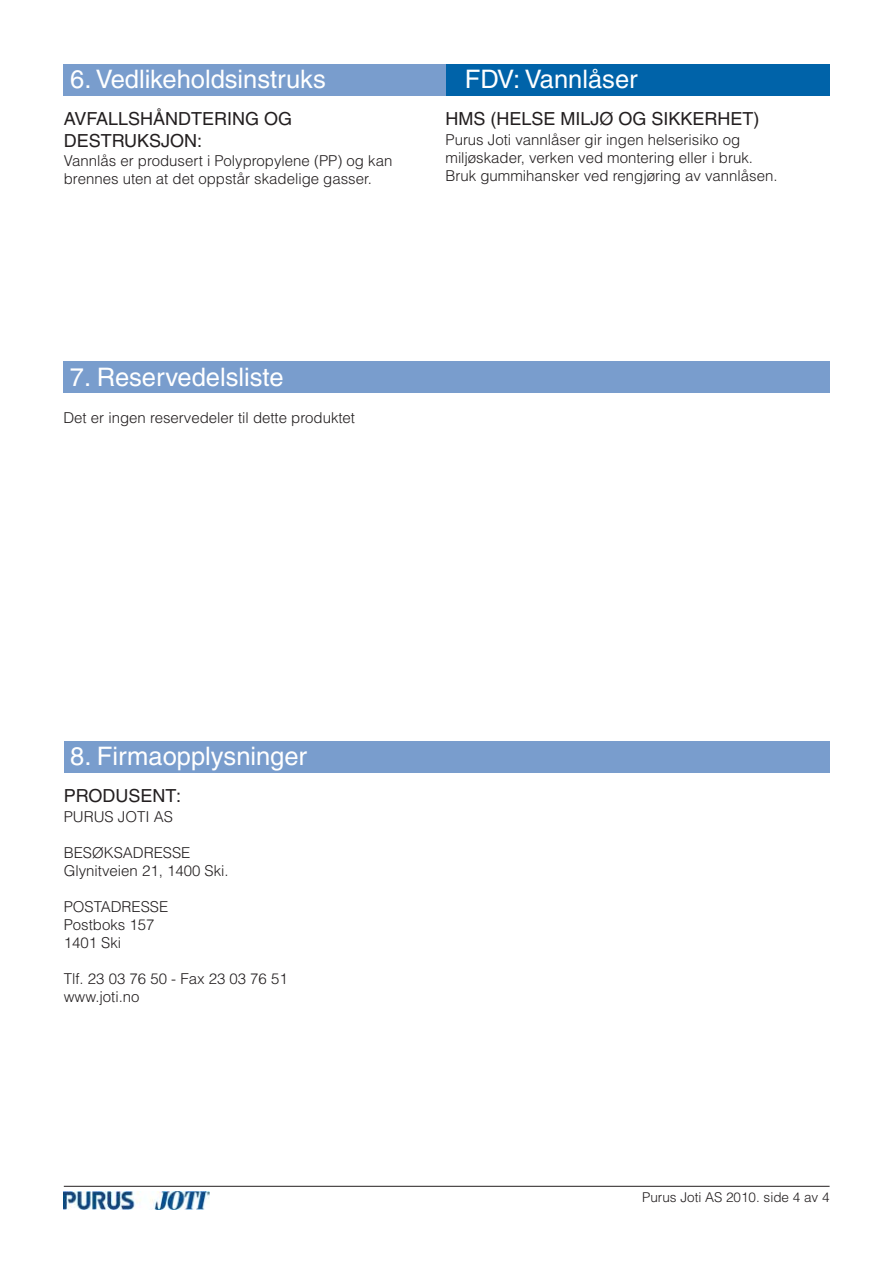
<style>
.page{position:relative;width:893px;height:1263px;background:#fff}
.page>*{position:absolute;margin:0;border:0;box-sizing:border-box;transform-origin:0 0}
.t1{font:25.5px "Helvetica";color:#fff}
.t2{font:18px/21.6px "Helvetica";color:#231f20}
.t3{font:300 15px/18px "Helvetica";color:#231f20}
.t4{font:300 13.5px "Helvetica";color:#231f20}
</style>
<div class="page">
<hr style="left:64px;top:1186px;width:765px;height:1px;background:#231f20">
<img style="left:64px;top:1191px;width:146px;height:18px">
<div style="left:64px;top:741px;width:765px;height:32px;background:#799dcd"></div>
<div style="left:64px;top:64px;width:383px;height:32px;background:#799dcd"></div>
<div style="left:447px;top:64px;width:382px;height:32px;background:#0063a9"></div>
<div style="left:63px;top:362px;width:766px;height:31px;background:#799dcd"></div>
<h1 class="t1" style="left:70px;top:69px;width:257px">6. Vedlikeholdsinstruks</h1>
<h1 class="t1" style="left:465px;top:69px;width:174px">FDV: Vannlåser</h1>
<p class="t2" style="left:64px;top:110px;width:230px">AVFALLSHÅNDTERING OG<br>DESTRUKSJON:</p>
<p class="t3" style="left:64px;top:154px;width:330px">Vannlås er produsert i Polypropylene (PP) og kan brennes uten at det oppstår skadelige gasser.</p>
<p class="t2" style="left:445px;top:110px;width:315px">HMS (HELSE MILJØ OG SIKKERHET)</p>
<p class="t3" style="left:445px;top:132px;width:333px">Purus Joti vannlåser gir ingen helserisiko og miljøskader, verken ved montering eller i bruk.<br>Bruk gummihansker ved rengjøring av vannlåsen.</p>
<h1 class="t1" style="left:70px;top:367px;width:215px">7. Reservedelsliste</h1>
<p class="t3" style="left:63px;top:410px;width:293px">Det er ingen reservedeler til dette produktet</p>
<h1 class="t1" style="left:70px;top:747px;width:238px">8. Firmaopplysninger</h1>
<p class="t2" style="left:64px;top:787px;width:119px">PRODUSENT:</p>
<p class="t3" style="left:64px;top:809px;width:111px">PURUS JOTI AS</p>
<p class="t3" style="left:64px;top:845px;width:166px">BESØKSADRESSE<br>Glynitveien 21, 1400 Ski.</p>
<p class="t3" style="left:64px;top:899px;width:106px">POSTADRESSE<br>Postboks 157<br>1401 Ski</p>
<p class="t3" style="left:64px;top:971px;width:225px">Tlf. 23 03 76 50 - Fax 23 03 76 51 www.joti.no</p>
<p class="t4" style="left:642px;top:1193px;width:189px">Purus Joti AS 2010. side 4 av 4</p>
</div>
